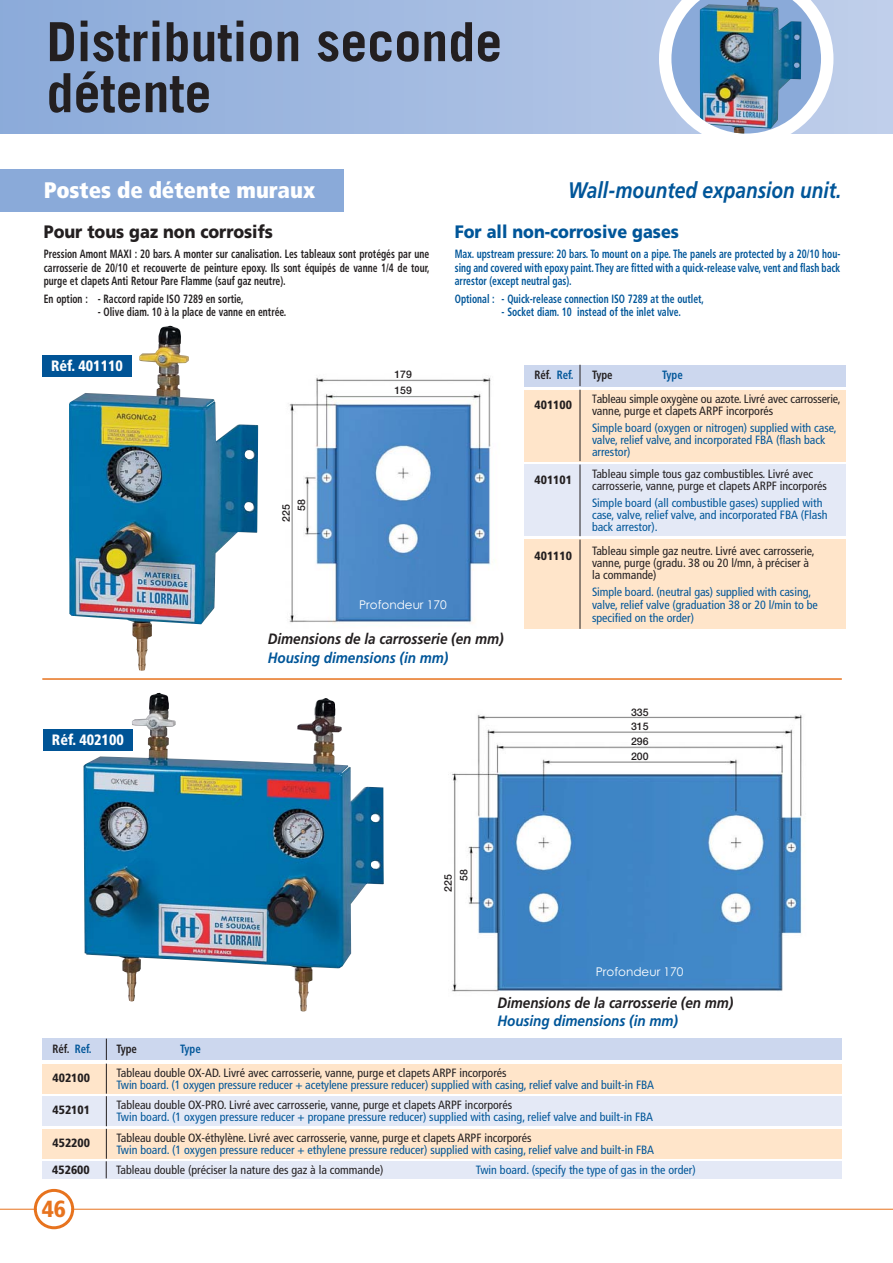
<style>
.page{position:relative;width:893px;height:1263px;background:#fff}
.page>*{position:absolute;margin:0;border:0;box-sizing:border-box;transform-origin:0 0}
.t1{font:700 54px/51px "Trade Gothic";color:#231f20}
.t2{font:900 condensed 23.25px "Frutiger";color:#e7731e}
.t3{font:italic 700 22.5px "Frutiger";color:#005699;scale:.85 1}
.t4{font:900 condensed 22.5px "Frutiger";color:#fff}
.t5{font:900 18px "Frutiger";color:#005699;scale:.9 1}
.t6{font:900 18px "Frutiger";color:#231f20;scale:.9 1}
.t7{font:italic 700 15px "Frutiger";color:#231f20;scale:.9 1}
.t8{font:italic 700 15px "Frutiger";color:#005699;scale:.9 1}
.t9{font:900 condensed 15px "Frutiger";color:#fff;scale:.95 1}
.t10{font:condensed 12px/12px "Frutiger";color:#005699}
.t11{font:condensed 12px/12px "Frutiger";color:#231f20}
.t12{font:700 condensed 12px/13.5px "Frutiger";color:#231f20;text-align:justify;scale:.8 1}
.t13{font:700 condensed 12px/13.5px "Frutiger";color:#005699;text-align:justify;scale:.8 1}
.t14{font:condensed 12px/12px "Frutiger";color:#231f20;scale:.9 1}
.t15{font:900 condensed 12px "Frutiger";color:#231f20}
.t16{font:12px "Century Gothic";color:#fff}
.t17{font:700 condensed 12px "Frutiger";color:#231f20;scale:.9 1}
.t18{font:700 condensed 12px "Frutiger";color:#005699;scale:.9 1}
.t19{font:500 10.5px/14.7px "Helvetica Neue";color:#231f20}
.s1{color:#005699}
</style>
<div class="page">
<svg style="left:0;top:0;width:892px;height:133px"></svg>
<hr style="left:0;top:1209px;width:892px;height:1px;background:#e7731e">
<svg style="left:659px;top:0;width:174px;height:134px"></svg>
<img style="left:700px;top:0;width:101px;height:134px">
<img style="left:69px;top:326px;width:189px;height:345px">
<img style="left:83px;top:692px;width:301px;height:320px">
<div style="left:42px;top:355px;width:90px;height:22px;background:#005496"></div>
<div style="left:43px;top:729px;width:89px;height:21px;background:#005496"></div>
<svg style="left:34px;top:1189px;width:40px;height:40px"></svg>
<hr style="left:42px;top:678px;width:800px;height:2px;background:#e7731e">
<div style="left:524px;top:365px;width:322px;height:21px;background:#ccd7ee"></div>
<svg style="left:580px;top:365px;width:1px;height:21px"></svg>
<div style="left:524px;top:390px;width:322px;height:71px;background:#ffe5ca"></div>
<div style="left:524px;top:465px;width:322px;height:71px;background:#e4e9f6"></div>
<div style="left:524px;top:540px;width:322px;height:89px;background:#ffe5ca"></div>
<hr style="left:580px;top:390px;width:1px;height:71px;background:#231f20">
<hr style="left:580px;top:465px;width:1px;height:71px;background:#231f20">
<hr style="left:580px;top:540px;width:1px;height:89px;background:#231f20">
<div style="left:0;top:169px;width:343px;height:42px;background:#8aaad9"></div>
<img style="left:289px;top:377px;width:207px;height:247px">
<img style="left:452px;top:714px;width:351px;height:278px">
<div style="left:42px;top:1161px;width:800px;height:17px;background:#e4e9f6"></div>
<svg style="left:106px;top:1161px;width:1px;height:17px"></svg>
<div style="left:43px;top:1039px;width:799px;height:21px;background:#ccd7ee"></div>
<svg style="left:106px;top:1039px;width:1px;height:21px"></svg>
<div style="left:43px;top:1064px;width:799px;height:30px;background:#ffe5ca"></div>
<div style="left:43px;top:1096px;width:799px;height:30px;background:#e4e9f6"></div>
<div style="left:43px;top:1129px;width:799px;height:30px;background:#ffe5ca"></div>
<hr style="left:106px;top:1064px;width:1px;height:30px;background:#231f20">
<hr style="left:106px;top:1096px;width:1px;height:30px;background:#231f20">
<hr style="left:106px;top:1129px;width:1px;height:30px;background:#231f20">
<h1 class="t1" style="left:47px;top:21px;width:457px">Distribution seconde détente</h1>
<h3 class="t4" style="left:44px;top:181px;width:273px">Postes de détente muraux</h3>
<h3 class="t3" style="left:568px;top:181px;width:323px">Wall-mounted expansion unit.</h3>
<h3 class="t6" style="left:44px;top:225px;width:256px">Pour tous gaz non corrosifs</h3>
<p class="t12" style="left:44px;top:248px;width:484px">Pression Amont MAXI : 20 bars. A monter sur canalisation. Les tableaux sont protégés par une carrosserie de 20/10 et recouverte de peinture epoxy. Ils sont équipés de vanne 1/4 de tour, purge et clapets Anti Retour Pare Flamme (sauf gaz neutre).</p>
<p class="t12" style="left:44px;top:293px;width:251px">En option : - Raccord rapide ISO 7289 en sortie,</p>
<p class="t12" style="left:98px;top:306px;width:237px">- Olive diam. 10 à la place de vanne en entrée.</p>
<h3 class="t5" style="left:455px;top:225px;width:251px">For all non-corrosive gases</h3>
<p class="t13" style="left:455px;top:248px;width:483px">Max. upstream pressure: 20 bars. To mount on a pipe. The panels are protected by a 20/10 hou&shy;sing and covered with epoxy paint. They are fitted with a quick-release valve, vent and flash back arrestor (except neutral gas).</p>
<p class="t13" style="left:455px;top:293px;width:313px">Optional : - Quick-release connection ISO 7289 at the outlet,</p>
<p class="t13" style="left:502px;top:306px;width:225px">- Socket diam. 10 instead of the inlet valve.</p>
<p class="t9" style="left:51px;top:360px;width:77px">Réf. 401110</p>
<p class="t19" style="left:279px;top:511px;width:13px;line-height:15.3px;text-indent:-11px;rotate:-90deg">225<br>58</p>
<p class="t19" style="left:394px;top:367px;width:19px;line-height:16.4px">179<br>159</p>
<p class="t16" style="left:359px;top:598px;width:89px">Profondeur 170</p>
<p class="t17" style="left:534px;top:370px;width:45px">Réf. <span class="s1">Ref.</span></p>
<p class="t17" style="left:592px;top:370px;width:24px">Type</p>
<p class="t18" style="left:662px;top:370px;width:24px">Type</p>
<p class="t15" style="left:534px;top:400px;width:39px">401100</p>
<p class="t14" style="left:592px;top:394px;width:278px">Tableau simple oxygène ou azote. Livré avec carrosserie, vanne, purge et clapets ARPF incorporés</p>
<p class="t10" style="left:592px;top:422px;width:246px">Simple board (oxygen or nitrogen) supplied with case, valve, relief valve, and incorporated FBA (flash back arrestor)</p>
<p class="t15" style="left:534px;top:475px;width:39px">401101</p>
<p class="t11" style="left:592px;top:469px;width:237px">Tableau simple tous gaz combustibles. Livré avec carrosserie, vanne, purge et clapets ARPF incorporés</p>
<p class="t10" style="left:592px;top:497px;width:237px">Simple board (all combustible gases) supplied with case, valve, relief valve, and incorporated FBA (Flash back arrestor).</p>
<p class="t15" style="left:534px;top:551px;width:39px">401110</p>
<p class="t11" style="left:592px;top:546px;width:224px">Tableau simple gaz neutre. Livré avec carrosserie, vanne, purge (gradu. 38 ou 20 l/mn, à préciser à la commande)</p>
<p class="t10" style="left:592px;top:587px;width:227px;line-height:12.8px">Simple board. (neutral gas) supplied with casing, valve, relief valve (graduation 38 or 20 l/min to be specified on the order)</p>
<p class="t9" style="left:52px;top:734px;width:77px">Réf. 402100</p>
<p class="t7" style="left:268px;top:633px;width:264px">Dimensions de la carrosserie (en mm)</p>
<p class="t8" style="left:268px;top:652px;width:202px">Housing dimensions (in mm)</p>
<p class="t19" style="left:441px;top:881px;width:13px;line-height:15.9px;text-indent:-11px;rotate:-90deg">225<br>58</p>
<p class="t19" style="left:631px;top:705px;width:19px;text-align:justify">335<br>315<br>296<br>200</p>
<p class="t16" style="left:596px;top:964px;width:89px">Profondeur 170</p>
<p class="t7" style="left:497px;top:996px;width:264px">Dimensions de la carrosserie (en mm)</p>
<p class="t8" style="left:497px;top:1015px;width:202px">Housing dimensions (in mm)</p>
<p class="t17" style="left:53px;top:1044px;width:45px">Réf. <span class="s1">Ref.</span></p>
<p class="t17" style="left:116px;top:1044px;width:24px">Type</p>
<p class="t18" style="left:180px;top:1044px;width:24px">Type</p>
<p class="t15" style="left:53px;top:1073px;width:39px">402100</p>
<p class="t11" style="left:116px;top:1067px;width:392px">Tableau double OX-AD. Livré avec carrosserie, vanne, purge et clapets ARPF incorporés</p>
<p class="t10" style="left:116px;top:1079px;width:539px">Twin board. (1 oxygen pressure reducer + acetylene pressure reducer) supplied with casing, relief valve and built-in FBA</p>
<p class="t15" style="left:53px;top:1105px;width:39px">452101</p>
<p class="t11" style="left:116px;top:1100px;width:397px">Tableau double OX-PRO. Livré avec carrosserie, vanne, purge et clapets ARPF incorporés</p>
<p class="t10" style="left:116px;top:1112px;width:538px">Twin board. (1 oxygen pressure reducer + propane pressure reducer) supplied with casing, relief valve and built-in FBA</p>
<p class="t15" style="left:53px;top:1138px;width:39px">452200</p>
<p class="t11" style="left:116px;top:1133px;width:417px">Tableau double OX-éthylène. Livré avec carrosserie, vanne, purge et clapets ARPF incorporés</p>
<p class="t10" style="left:116px;top:1145px;width:539px">Twin board. (1 oxygen pressure reducer + ethylene pressure reducer) supplied with casing, relief valve and built-in FBA</p>
<p class="t15" style="left:52px;top:1165px;width:39px">452600</p>
<p class="t11" style="left:116px;top:1165px;width:269px">Tableau double (préciser la nature des gaz à la commande)</p>
<p class="t10" style="left:476px;top:1165px;width:221px">Twin board. (specify the type of gas in the order)</p>
<h2 class="t2" style="left:42px;top:1200px;width:26px">46</h2>
</div>
